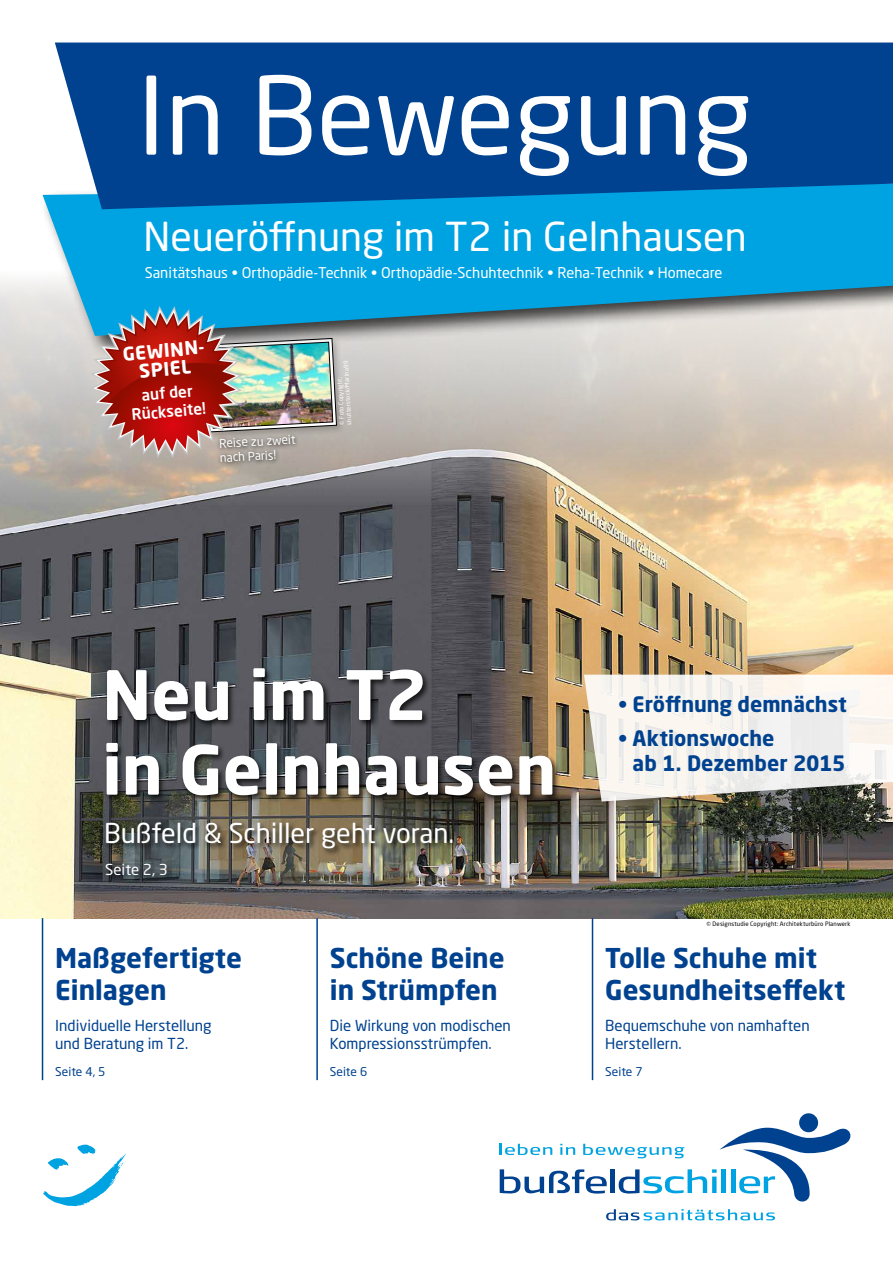
<style>
.page{position:relative;width:893px;height:1263px;background:#fff}
.page>*{position:absolute;margin:0;border:0;box-sizing:border-box;transform-origin:0 0}
.t1{font:106.5px "Neo Sans Std";color:#fff}
.t2{font:700 67.05px/74.7px "Neo Sans Std";color:#fff}
.t3{font:39.45px "Neo Sans Std";color:#fff}
.t4{font:700 27px/32.4px "Neo Sans Std";color:#00428f}
.t5{font:27px "Neo Sans Std";color:#fff}
.t6{font:700 21px/25.2px "Neo Sans Std";color:#00428f}
.t7{font:700 18.6px/18.6px "Neo Sans Std";color:#fff;text-align:center}
.t8{font:500 15.45px/18.6px "Neo Sans Std";color:#fff;text-align:center}
.t9{font:15px/18px "Neo Sans Std";color:#00428f}
.t10{font:15px "Neo Sans Std";color:#fff}
.t11{font:14.7px "Neo Sans Pro";color:#fff}
.t12{font:12px/14.4px "Neo Sans Std";color:#fff}
.t13{font:12px "Neo Sans Std";color:#00428f}
.t14{font:6px "Neo Sans Std";letter-spacing:.025em;color:#000}
.t15{font:6px/7.2px "Neo Sans Std";color:#fff}
</style>
<div class="page">
<img style="left:0;top:504px;width:893px;height:414px">
<svg style="left:0;top:42px;width:893px;height:462px;background:#c9c0b6"></svg>
<div style="left:204px;top:337px;width:142px;height:104px;background:#000;opacity:.2"></div>
<div style="left:39px;top:176px;width:854px;height:182px;background:#000;opacity:.75"></div>
<svg style="left:43px;top:183px;width:850px;height:153px;background:#28a7d8"></svg>
<svg style="left:55px;top:43px;width:838px;height:166px;background:#064d97"></svg>
<hr style="left:42px;top:918px;width:1px;height:162px;background:#00428f">
<hr style="left:316px;top:918px;width:2px;height:162px;background:#00428f">
<hr style="left:592px;top:918px;width:1px;height:162px;background:#00428f">
<div style="left:105px;top:821px;width:355px;height:35px;background:#000;opacity:.75"></div>
<div style="left:104px;top:667px;width:457px;height:136px;background:#000;opacity:.75"></div>
<div style="left:104px;top:862px;width:71px;height:22px;background:#000;opacity:.75"></div>
<svg style="left:43px;top:1144px;width:83px;height:62px"></svg>
<img style="left:90px;top:306px;width:247px;height:152px">
<div style="left:216px;top:432px;width:84px;height:35px;background:#000;opacity:.75"></div>
<div style="left:799px;top:1113px;width:19px;height:19px;background:#00428f;border-radius:50%"></div>
<svg style="left:500px;top:1124px;width:350px;height:96px"></svg>
<svg style="left:584px;top:675px;width:309px;height:126px"></svg>
<h1 class="t1" style="left:137px;top:50px;width:616px">In Bewegung</h1>
<h3 class="t3" style="left:144px;top:213px;width:605px">Neueröffnung im T2 in Gelnhausen</h3>
<p class="t11" style="left:145px;top:264px;width:579px">Sanitätshaus • Orthopädie-Technik • Orthopädie-Schuhtechnik • Reha-Technik • Homecare</p>
<p class="t7" style="left:122px;top:344px;width:87px;rotate:-5deg">GEWINN-<br>SPIEL</p>
<p class="t8" style="left:129px;top:386px;width:76px;rotate:-5deg">auf der<br>Rückseite!</p>
<p class="t12" style="left:219px;top:436px;width:78px;rotate:-3deg">Reise zu zweit nach Paris!</p>
<p class="t15" style="left:338px;top:425px;width:65px;rotate:-93deg">© Foto Copyright: shutterstock/Marina99</p>
<h2 class="t2" style="left:102px;top:656px;width:456px">Neu im T2<br>in Gelnhausen</h2>
<h3 class="t5" style="left:104px;top:816px;width:352px">Bußfeld &amp; Schiller geht voran.</h3>
<p class="t10" style="left:105px;top:860px;width:64px">Seite 2, 3</p>
<h3 class="t4" style="left:55px;top:941px;width:188px">Maßgefertigte<br>Einlagen</h3>
<p class="t9" style="left:55px;top:1016px;width:158px">Individuelle Herstellung und Beratung im T2.</p>
<p class="t13" style="left:55px;top:1064px;width:52px">Seite 4, 5</p>
<h3 class="t4" style="left:330px;top:941px;width:176px">Schöne Beine in Strümpfen</h3>
<p class="t9" style="left:330px;top:1016px;width:183px">Die Wirkung von modischen<br>Kompressionsstrümpfen.</p>
<p class="t13" style="left:330px;top:1064px;width:39px">Seite 6</p>
<h3 class="t6" style="left:618px;top:691px;width:230px">• Eröffnung demnächst</h3>
<h3 class="t6" style="left:633px;top:724px;width:214px;text-indent:-14px">• Aktionswoche<br>ab 1. Dezember 2015</h3>
<p class="t14" style="left:707px;top:920px;width:145px">© Designstudie Copyright: Architekturbüro Planwerk</p>
<h3 class="t4" style="left:605px;top:941px;width:242px">Tolle Schuhe mit<br>Gesundheitseffekt</h3>
<p class="t9" style="left:605px;top:1016px;width:206px">Bequemschuhe von namhaften<br>Herstellern.</p>
<p class="t13" style="left:605px;top:1064px;width:39px">Seite 7</p>
</div>
